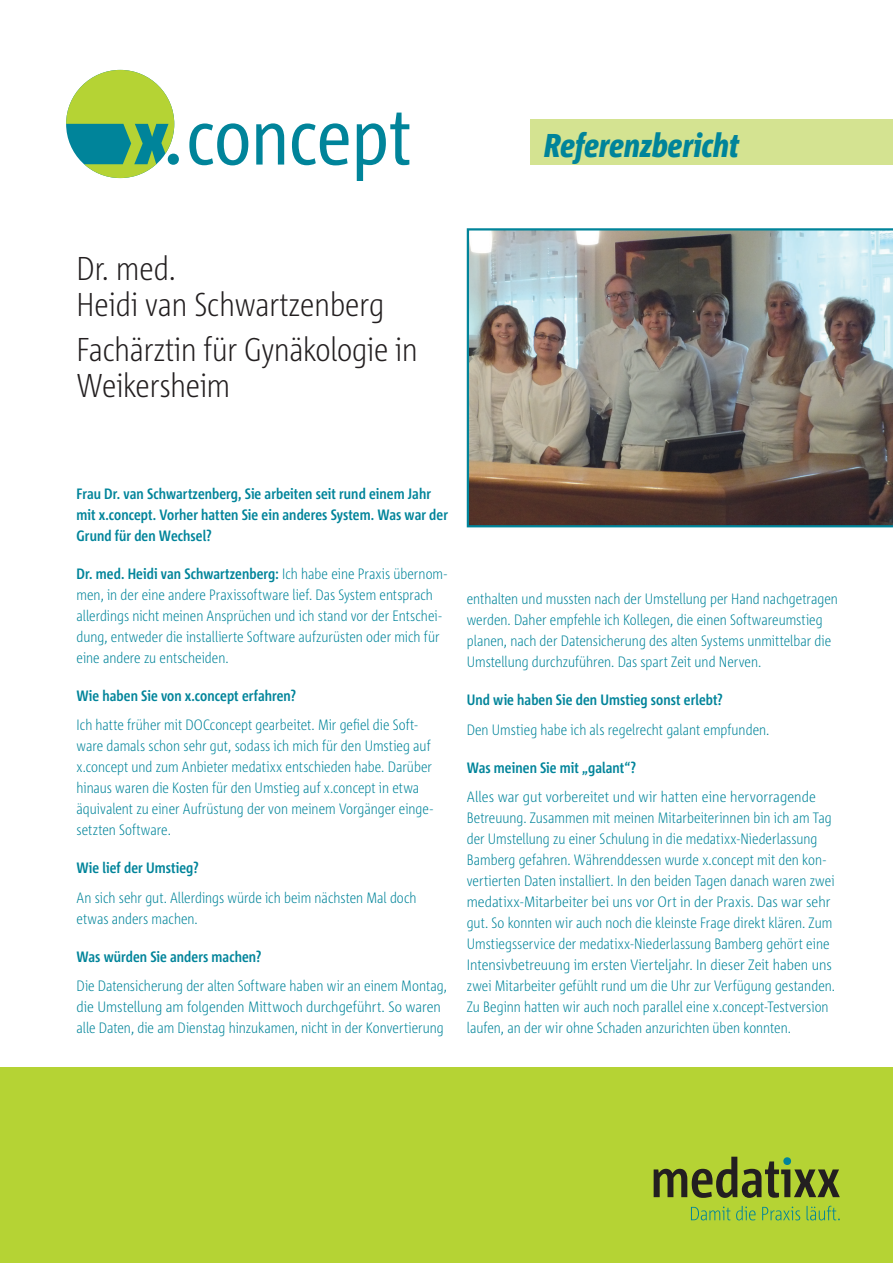
<style>
.page{position:relative;width:893px;height:1263px;background:#fff}
.page>*{position:absolute;margin:0;border:0;box-sizing:border-box;transform-origin:0 0}
.t1{font:300 33px/36px "Corpid E1 s Cd";letter-spacing:-.005em;color:#231f20}
.t2{font:italic 800 33px "Corpid E1 s Cd";color:#00849a}
.t3{font:300 15px/21px "Corpid E1 s Cd";color:#00849a}
.t4{font:300 15px/21px "Corpid E1 s Cd";color:#00849a;scale:1.05 1}
.t5{font:700 15px/21px "Corpid E1 s Cd";letter-spacing:.005em;color:#00849a}
.s1{font-weight:700}
</style>
<div class="page">
<div style="left:0;top:1067px;width:893px;height:196px;background:#b5d334"></div>
<svg style="left:691px;top:1206px;width:149px;height:14px"></svg>
<svg style="left:654px;top:1157px;width:186px;height:41px"></svg>
<div style="left:783px;top:1157px;width:8px;height:8px;background:#00849a;border-radius:50%"></div>
<img style="left:467px;top:228px;width:426px;height:299px">
<div style="left:168px;top:154px;width:11px;height:11px;background:#00849a;border-radius:50%"></div>
<svg style="left:66px;top:70px;width:108px;height:108px"></svg>
<svg style="left:189px;top:113px;width:220px;height:68px"></svg>
<div style="left:531px;top:120px;width:362px;height:45px;background:#d4e391"></div>
<h1 class="t2" style="left:544px;top:125px;width:197px">Referenzbericht</h1>
<h1 class="t1" style="left:77px;top:250px;width:309px">Dr. med.<br>Heidi van Schwartzenberg</h1>
<h1 class="t1" style="left:77px;top:330px;width:343px">Fachärztin für Gynäkologie in<br>Weikersheim</h1>
<p class="t5" style="left:77px;top:483px;width:373px">Frau Dr. van Schwartzenberg, Sie arbeiten seit rund einem Jahr mit x.concept. Vorher hatten Sie ein anderes System. Was war der<br>Grund für den Wechsel?</p>
<p class="t3" style="left:77px;top:563px;width:372px"><span class="s1">Dr. med. Heidi van Schwartzenberg:</span> Ich habe eine Praxis übernom&shy;men, in der eine andere Praxissoftware lief. Das System entsprach allerdings nicht meinen Ansprüchen und ich stand vor der Entschei&shy;dung, entweder die installierte Software aufzurüsten oder mich für eine andere zu entscheiden.</p>
<p class="t5" style="left:77px;top:685px;width:221px">Wie haben Sie von x.concept erfahren?</p>
<p class="t3" style="left:77px;top:714px;width:358px">Ich hatte früher mit DOCconcept gearbeitet. Mir gefiel die Soft&shy;ware damals schon sehr gut, sodass ich mich für den Umstieg auf x.concept und zum Anbieter medatixx entschieden habe. Darüber hinaus waren die Kosten für den Umstieg auf x.concept in etwa äquivalent zu einer Aufrüstung der von meinem Vorgänger einge&shy;setzten Software.</p>
<p class="t5" style="left:77px;top:857px;width:124px">Wie lief der Umstieg?</p>
<p class="t3" style="left:77px;top:887px;width:341px">An sich sehr gut. Allerdings würde ich beim nächsten Mal doch etwas anders machen.</p>
<p class="t5" style="left:77px;top:946px;width:186px">Was würden Sie anders machen?</p>
<p class="t3" style="left:77px;top:975px;width:372px">Die Datensicherung der alten Software haben wir an einem Montag, die Umstellung am folgenden Mittwoch durchgeführt. So waren alle Daten, die am Dienstag hinzukamen, nicht in der Konvertierung</p>
<p class="t3" style="left:467px;top:588px;width:373px">enthalten und mussten nach der Umstellung per Hand nachgetragen werden. Daher empfehle ich Kollegen, die einen Softwareumstieg planen, nach der Datensicherung des alten Systems unmittelbar die Umstellung durchzuführen. Das spart Zeit und Nerven.</p>
<p class="t5" style="left:467px;top:689px;width:258px">Und wie haben Sie den Umstieg sonst erlebt?</p>
<p class="t3" style="left:467px;top:719px;width:304px">Den Umstieg habe ich als regelrecht galant empfunden.</p>
<p class="t5" style="left:467px;top:757px;width:171px">Was meinen Sie mit „galant“?</p>
<p class="t4" style="left:467px;top:786px;width:352px">Alles war gut vorbereitet und wir hatten eine hervorragende Betreuung. Zusammen mit meinen Mitarbeiterinnen bin ich am Tag der Umstellung zu einer Schulung in die medatixx-Niederlassung Bamberg gefahren. Währenddessen wurde x.concept mit den kon&shy;vertierten Daten installiert. In den beiden Tagen danach waren zwei medatixx-Mitarbeiter bei uns vor Ort in der Praxis. Das war sehr gut. So konnten wir auch noch die kleinste Frage direkt klären. Zum Umstiegsservice der medatixx-Niederlassung Bamberg gehört eine Intensivbetreuung im ersten Vierteljahr. In dieser Zeit haben uns zwei Mitarbeiter gefühlt rund um die Uhr zur Verfügung gestanden.<br>Zu Beginn hatten wir auch noch parallel eine x.concept-Testversion laufen, an der wir ohne Schaden anzurichten üben konnten.</p>
</div>
